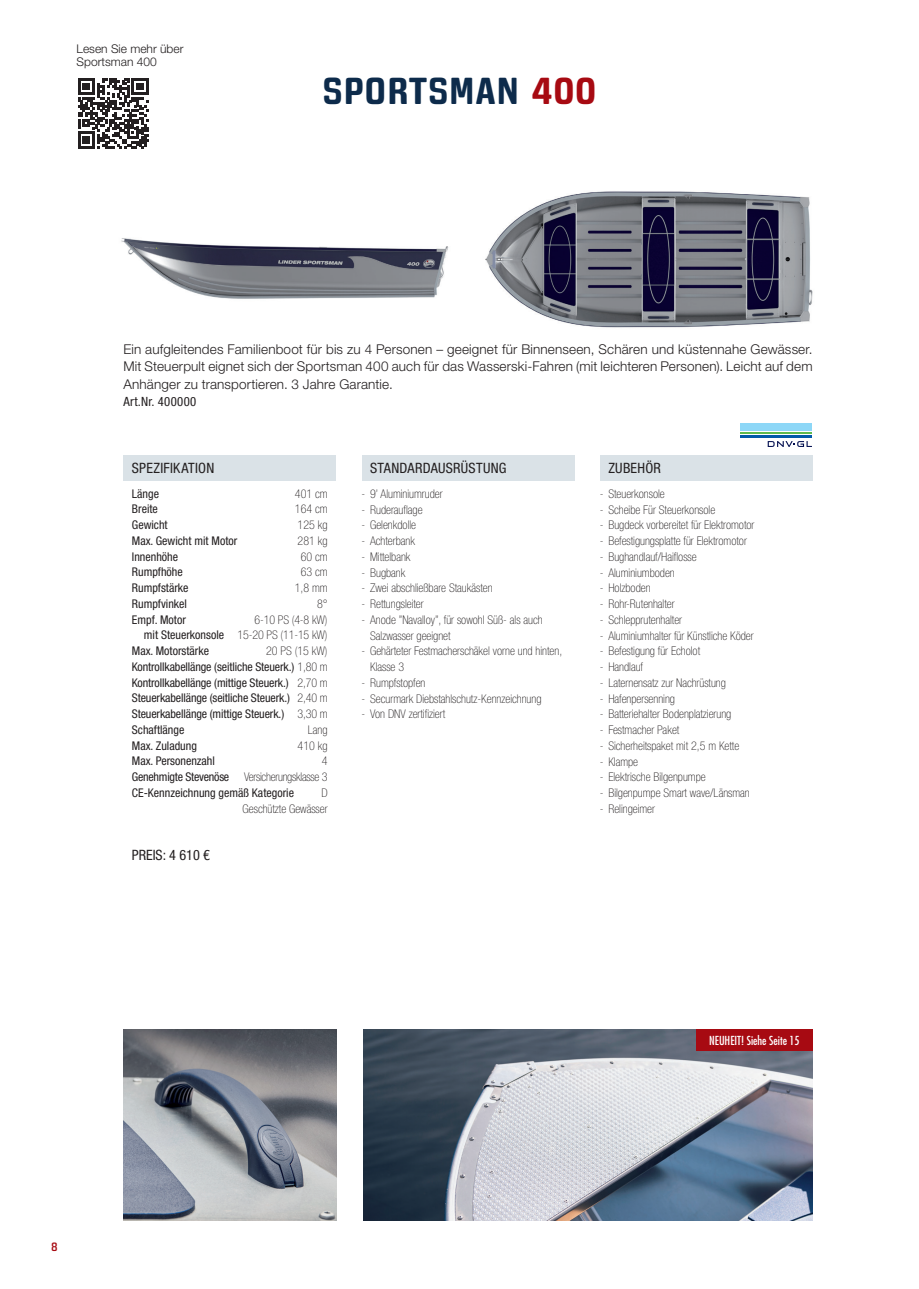
<style>
.page{position:relative;width:919px;height:1289px;background:#fff}
.page>*{position:absolute;margin:0;border:0;box-sizing:border-box;transform-origin:0 0}
.t1{font:700 37.5px "Fromthe Internet Rg";color:#0d2b4b}
.t2{font:condensed 14.25px "Helvetica Neue LT Std";letter-spacing:.02em;color:#231f20}
.t3{font:condensed 14.25px "Helvetica Neue LT Std";color:#231f20}
.t4{font:300 13.5px/17.2px "Helvetica Neue LT Std";letter-spacing:.01em;color:#231f20;text-align:justify}
.t5{font:condensed 12.75px "Helvetica Neue LT Std";letter-spacing:.03em;color:#231f20}
.t6{font:condensed 12.15px "Futura Std";color:#fff}
.t7{font:100 condensed 12px/15.8px "Helvetica Neue LT Std";color:#231f20}
.t8{font:condensed 12px/15.8px "Helvetica Neue LT Std";color:#231f20;text-align:justify}
.t9{font:300 12px/13.5px "Helvetica Neue LT Std";color:#231f20}
.t10{font:12px "Fromthe Internet Rg";color:#a70a12}
.s1{color:#a70a12}
.s2{font-weight:100}
</style>
<div class="page">
<img style="left:123px;top:1029px;width:213px;height:191px">
<img style="left:121px;top:238px;width:328px;height:61px">
<img style="left:485px;top:191px;width:328px;height:137px">
<img style="left:363px;top:1029px;width:449px;height:191px">
<div style="left:361px;top:455px;width:213px;height:25px;background:#dae2e7"></div>
<div style="left:123px;top:455px;width:213px;height:25px;background:#dae2e7"></div>
<div style="left:600px;top:455px;width:212px;height:25px;background:#dae2e7"></div>
<svg style="left:740px;top:423px;width:72px;height:24px"></svg>
<div style="left:740px;top:423px;width:71px;height:7px;background:#8dd7f7"></div>
<hr style="left:740px;top:433px;width:71px;height:1px;background:#5fbb4e">
<hr style="left:740px;top:435px;width:71px;height:2px;background:#015aaa">
<svg style="left:767px;top:441px;width:44px;height:6px"></svg>
<svg style="left:78px;top:78px;width:71px;height:71px"></svg>
<div style="left:696px;top:1029px;width:116px;height:21px;background:#a70a12"></div>
<p class="t9" style="left:77px;top:41px;width:108px">Lesen Sie mehr über<br>Sportsman 400</p>
<h1 class="t1" style="left:322px;top:69px;width:276px">SPORTSMAN <span class="s1">400</span></h1>
<p class="t4" style="left:123px;top:340px;width:690px">Ein aufgleitendes Familienboot für bis zu 4 Personen – geeignet für Binnenseen, Schären und küstennahe Gewässer.<br>Mit Steuerpult eignet sich der Sportsman 400 auch für das Wasserski-Fahren (mit leichteren Personen). Leicht auf dem Anhänger zu transportieren. 3 Jahre Garantie.</p>
<p class="t5" style="left:123px;top:394px;width:74px">Art.Nr. 400000</p>
<p class="t2" style="left:132px;top:460px;width:84px">SPEZIFIKATION</p>
<p class="t2" style="left:370px;top:460px;width:138px">STANDARDAUSRÜSTUNG</p>
<p class="t2" style="left:608px;top:460px;width:54px">ZUBEHÖR</p>
<p class="t8" style="left:132px;top:485px;width:29px">Länge</p>
<p class="t7" style="left:295px;top:485px;width:34px">401 cm</p>
<p class="t8" style="left:132px;top:501px;width:27px">Breite</p>
<p class="t7" style="left:295px;top:501px;width:34px">164 cm</p>
<p class="t8" style="left:132px;top:517px;width:37px">Gewicht</p>
<p class="t7" style="left:297px;top:517px;width:31px">125 kg</p>
<p class="t8" style="left:132px;top:532px;width:107px">Max. Gewicht mit Motor</p>
<p class="t7" style="left:297px;top:533px;width:31px">281 kg</p>
<p class="t8" style="left:132px;top:548px;width:48px">Innenhöhe</p>
<p class="t7" style="left:301px;top:548px;width:28px">60 cm</p>
<p class="t8" style="left:132px;top:564px;width:52px">Rumpfhöhe</p>
<p class="t7" style="left:301px;top:564px;width:28px">63 cm</p>
<p class="t8" style="left:132px;top:580px;width:58px">Rumpfstärke</p>
<p class="t7" style="left:295px;top:580px;width:34px">1,8 mm</p>
<p class="t8" style="left:132px;top:595px;width:57px">Rumpfvinkel</p>
<p class="t7" style="left:317px;top:595px;width:12px">8°</p>
<p class="t8" style="left:132px;top:611px;width:55px">Empf. Motor</p>
<p class="t7" style="left:254px;top:611px;width:74px">6-10 PS (4-8 kW)</p>
<p class="t8" style="left:144px;top:627px;width:185px">mit Steuerkonsole <span class="s2">15-20 PS (11-15 kW)</span></p>
<p class="t8" style="left:132px;top:643px;width:79px">Max. Motorstärke</p>
<p class="t8" style="left:132px;top:643px;width:197px;text-indent:134px"><span class="s2">20 PS (15 kW)<br></span>Kontrollkabellänge (seitliche Steuerk.) <span class="s2">1,80 m </span>Kontrollkabellänge (mittige Steuerk.) <span class="s2">2,70 m </span>Steuerkabellänge (seitliche Steuerk.) <span class="s2">2,40 m </span>Steuerkabellänge (mittige Steuerk.) <span class="s2">3,30 m </span>Schaftlänge</p>
<p class="t7" style="left:308px;top:721px;width:21px">Lang</p>
<p class="t8" style="left:132px;top:737px;width:67px">Max. Zuladung</p>
<p class="t7" style="left:297px;top:737px;width:31px">410 kg</p>
<p class="t8" style="left:132px;top:753px;width:85px">Max. Personenzahl</p>
<p class="t8" style="left:132px;top:753px;width:197px;text-indent:190px"><span class="s2">4<br></span>Genehmigte Stevenöse <span class="s2">Versicherungsklasse 3<br></span>CE-Kennzeichnung gemäß Kategorie</p>
<p class="t7" style="left:243px;top:784px;width:86px;text-align:right">D<br>Geschützte Gewässer</p>
<p class="t3" style="left:132px;top:847px;width:80px">PREIS: 4 610 €</p>
<p class="t7" style="left:361px;top:485px;width:82px">- 9’ Aluminiumruder</p>
<p class="t7" style="left:361px;top:501px;width:62px">- Ruderauflage</p>
<p class="t7" style="left:361px;top:517px;width:56px">- Gelenkdolle</p>
<p class="t7" style="left:361px;top:533px;width:55px">- Achterbank</p>
<p class="t7" style="left:361px;top:548px;width:50px">- Mittelbank</p>
<p class="t7" style="left:361px;top:564px;width:45px">- Bugbank</p>
<p class="t7" style="left:361px;top:580px;width:132px">- Zwei abschließbare Staukästen</p>
<p class="t7" style="left:361px;top:596px;width:64px">- Rettungsleiter</p>
<p class="t7" style="left:370px;top:611px;width:174px;text-indent:-9px">- Anode ”Navalloy”, für sowohl Süß- als auch<br>Salzwasser geeignet</p>
<p class="t7" style="left:370px;top:643px;width:194px;text-indent:-9px">- Gehärteter Festmacherschäkel vorne und hinten,<br>Klasse 3</p>
<p class="t7" style="left:361px;top:674px;width:65px">- Rumpfstopfen</p>
<p class="t7" style="left:361px;top:690px;width:181px">- Securmark Diebstahlschutz-Kennzeichnung</p>
<p class="t7" style="left:361px;top:706px;width:85px">- Von DNV zertifiziert</p>
<p class="t7" style="left:600px;top:485px;width:66px">- Steuerkonsole</p>
<p class="t7" style="left:600px;top:501px;width:117px">- Scheibe Für Steuerkonsole</p>
<p class="t7" style="left:600px;top:517px;width:156px">- Bugdeck vorbereitet für Elektromotor</p>
<p class="t7" style="left:600px;top:533px;width:148px">- Befestigungsplatte für Elektromotor</p>
<p class="t7" style="left:600px;top:548px;width:98px">- Bughandlauf/Haiflosse</p>
<p class="t7" style="left:600px;top:564px;width:76px">- Aluminiumboden</p>
<p class="t7" style="left:600px;top:580px;width:52px">- Holzboden</p>
<p class="t7" style="left:600px;top:596px;width:76px">- Rohr-Rutenhalter</p>
<p class="t7" style="left:600px;top:611px;width:84px">- Schlepprutenhalter</p>
<p class="t7" style="left:600px;top:627px;width:155px">- Aluminiumhalter für Künstliche Köder</p>
<p class="t7" style="left:600px;top:643px;width:102px">- Befestigung für Echolot</p>
<p class="t7" style="left:600px;top:659px;width:45px">- Handlauf</p>
<p class="t7" style="left:600px;top:674px;width:127px">- Laternensatz zur Nachrüstung</p>
<p class="t7" style="left:600px;top:690px;width:77px">- Hafenpersenning</p>
<p class="t7" style="left:600px;top:706px;width:133px">- Batteriehalter Bodenplatzierung</p>
<p class="t7" style="left:600px;top:722px;width:81px">- Festmacher Paket</p>
<p class="t7" style="left:600px;top:737px;width:141px">- Sicherheitspaket mit 2,5 m Kette</p>
<p class="t7" style="left:600px;top:753px;width:40px">- Klampe</p>
<p class="t7" style="left:600px;top:769px;width:107px">- Elektrische Bilgenpumpe</p>
<p class="t7" style="left:600px;top:784px;width:151px">- Bilgenpumpe Smart wave/Länsman</p>
<p class="t7" style="left:600px;top:800px;width:57px">- Relingeimer</p>
<p class="t6" style="left:709px;top:1033px;width:92px">NEUHEIT! Siehe Seite 15</p>
<p class="t10" style="left:51px;top:1239px;width:8px">8</p>
</div>
